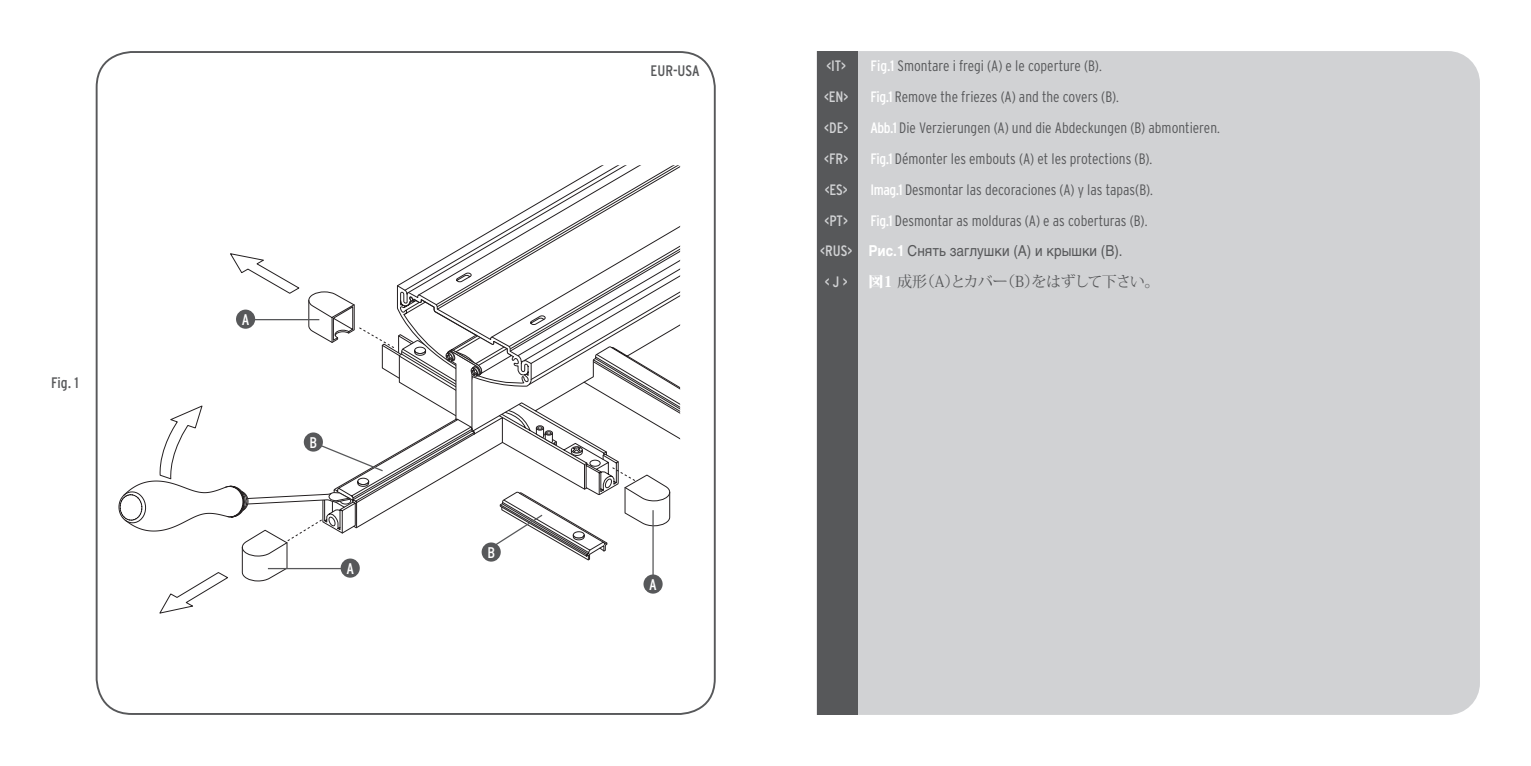
<style>
.page{position:relative;width:1531px;height:766px;background:#fff}
.page>*{position:absolute;margin:0;border:0;box-sizing:border-box;transform-origin:0 0}
.t1{font:condensed 15.53px "Interstate";color:#fff}
.t2{font:condensed 15.3px "Interstate";color:#57585a}
.t3{font:300 condensed 15.08px/30.8px "Interstate";color:#57585a}
.t4{font:15.08px "Helvetica";color:#57585a;scale:.9 1}
.t5{font:condensed 15.08px/30.8px "Interstate";color:#d1d2d4;text-align:center}
.t6{font:15.08px "Koz Min Pro";letter-spacing:-.06em;color:#57585a}
.s1{font-weight:400;color:#fff}
.s2{font-family:"Helvetica Cyr";font-weight:700;color:#fff}
.s3{font-weight:700;color:#fff}
.s4{font-weight:800;color:#fff}
</style>
<div class="page">
<div style="left:857px;top:51px;width:623px;height:663px;background:#d1d2d4"></div>
<div style="left:816px;top:51px;width:41px;height:663px;background:#57585a"></div>
<svg style="left:118px;top:165px;width:563px;height:449px"></svg>
<div style="left:482px;top:542px;width:19px;height:19px;background:#57585a;border-radius:50%"></div>
<hr style="left:652px;top:510px;width:2px;height:74px;background:#57585a">
<div style="left:643px;top:574px;width:20px;height:19px;background:#57585a;border-radius:50%"></div>
<p class="t2" style="left:51px;top:374px;width:29px">Fig. 1</p>
<p class="t1" style="left:242px;top:310px;width:9px">A</p>
<p class="t1" style="left:309px;top:433px;width:9px">B</p>
<p class="t1" style="left:346px;top:559px;width:9px">A</p>
<p class="t1" style="left:487px;top:543px;width:9px">B</p>
<p class="t2" style="left:650px;top:62px;width:51px">EUR-USA</p>
<p class="t1" style="left:649px;top:575px;width:9px">A</p>
<p class="t5" style="left:820px;top:50px;width:33px">&lt;IT&gt; &lt;EN&gt; &lt;DE&gt; &lt;FR&gt; &lt;ES&gt; &lt;PT&gt; &lt;RUS&gt; &lt; J &gt;</p>
<p class="t3" style="left:870px;top:50px;width:351px"><span class="s1">Fig.1</span> Smontare i fregi (A) e le coperture (B).<br><span class="s1">Fig.1</span> Remove the friezes (A) and the covers (B).<br><span class="s1">Abb.1</span> Die Verzierungen (A) und die Abdeckungen (B) abmontieren.<br><span class="s1">Fig.1</span> Démonter les embouts (A) et les protections (B).<br><span class="s1">Imag.1</span> Desmontar las decoraciones (A) y las tapas(B).<br><span class="s1">Fig.1</span> Desmontar as molduras (A) e as coberturas (B).</p>
<p class="t4" style="left:868px;top:239px;width:284px"><span class="s2">Рис</span><span class="s3">.1</span> Снять заглушки (A) и крышки (B).</p>
<p class="t6" style="left:868px;top:271px;width:293px"><span class="s4">図1</span> 成形（A）とカバー（B）をはずして下さい。</p>
</div>
